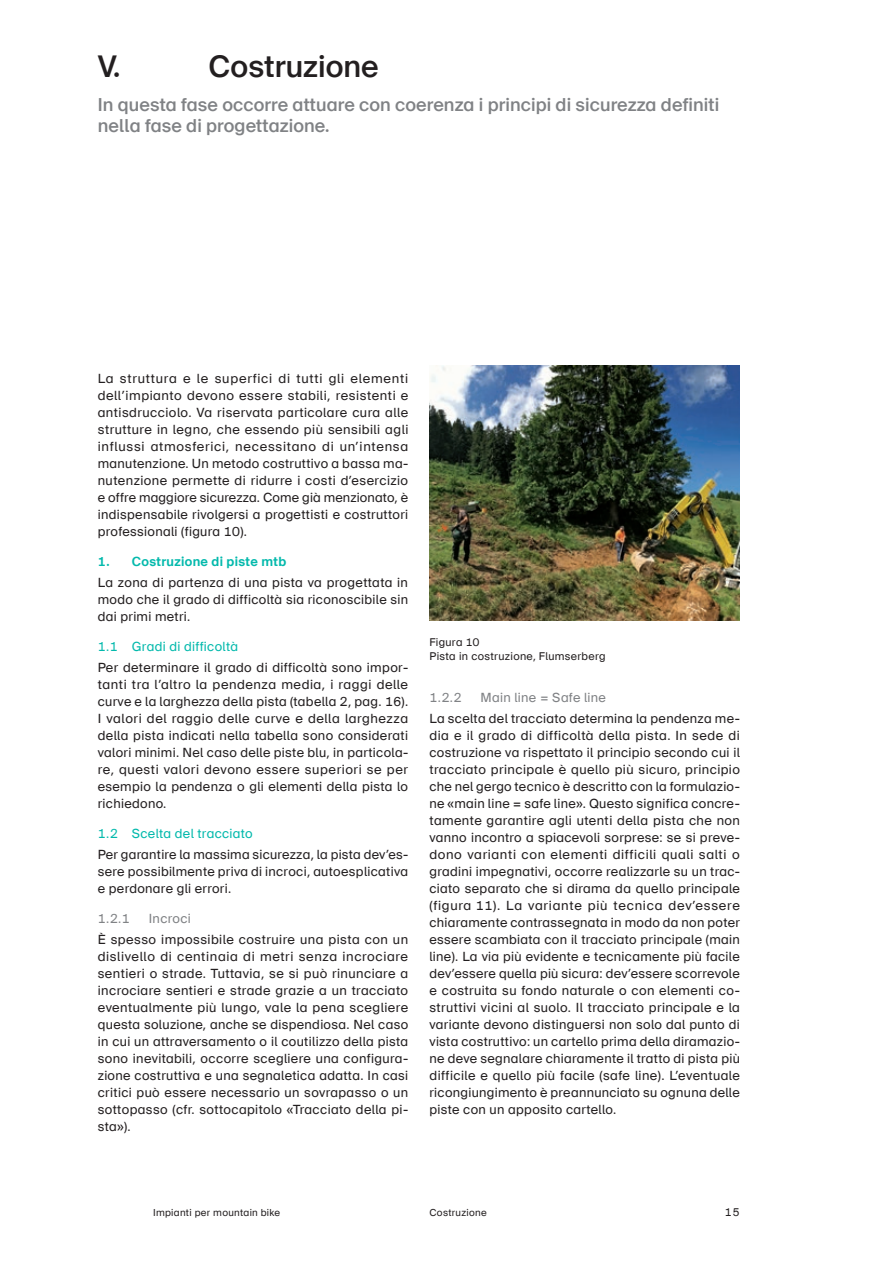
<style>
.page{position:relative;width:893px;height:1263px;background:#fff}
.page>*{position:absolute;margin:0;border:0;box-sizing:border-box;transform-origin:0 0}
.t1{font:500 30px "BFU Suisse";color:#231f20}
.t2{font:500 18px/21.3px "BFU Suisse";letter-spacing:.005em;color:#808285}
.t3{font:12.75px/17px "BFU Suisse";letter-spacing:.025em;color:#231f20}
.t4{font:12.75px "BFU Suisse";letter-spacing:.025em;color:#808285}
.t5{font:12.45px "BFU Suisse";color:#808285}
.t6{font:10.8px/14.1px "BFU Suisse";letter-spacing:.03em;color:#231f20}
.t7{font:9.75px "BFU Suisse";letter-spacing:.03em;color:#231f20}
.s1{font-size:12.45px}
.s2{font-weight:700;font-size:12.45px;color:#03b9ac}
.s3{font-weight:700;color:#03b9ac}
.s4{font-size:12.45px;color:#03b9ac}
.s5{color:#03b9ac}
.s6{font-size:12.75px}
.s7{font-size:10.65px}
</style>
<div class="page">
<img style="left:429px;top:366px;width:311px;height:255px">
<h1 class="t1" style="left:98px;top:49px;width:24px">V.</h1>
<h1 class="t1" style="left:208px;top:49px;width:172px">Costruzione</h1>
<h2 class="t2" style="left:98px;top:94px;width:623px">In questa fase occorre attuare con coerenza i principi di sicurezza definiti nella fase di progettazione.</h2>
<p class="t3" style="left:98px;top:370px;width:312px;text-align:justify">La struttura e le superfici di tutti gli elementi dell’impianto devono essere stabili, resistenti e antisdrucciolo. Va riservata particolare cura alle strutture in legno, che essendo più sensibili agli influssi atmosferici, necessitano di un’intensa manutenzione. Un metodo costruttivo a bassa ma&shy;nutenzione permette di ridurre i costi d’esercizio e offre maggiore sicurezza. Come già menzionato, è indispensabile rivolgersi a progettisti e costruttori professionali (figura <span class="s1">10</span>).</p>
<p class="t3" style="left:98px;top:550px;width:312px;line-height:21.3px"><span class="s2">1</span><span class="s3">. Costruzione di piste mtb<br></span>La zona di partenza di una pista va progettata in</p>
<p class="t3" style="left:98px;top:591px;width:312px">modo che il grado di difficoltà sia riconoscibile sin dai primi metri.</p>
<p class="t3" style="left:98px;top:636px;width:312px;line-height:21.3px"><span class="s4">1</span><span class="s5">.</span><span class="s4">1</span> <span class="s5">Gradi di difficoltà<br></span>Per determinare il grado di difficoltà sono impor-</p>
<p class="t3" style="left:98px;top:676px;width:312px;text-align:justify">tanti tra l’altro la pendenza media, i raggi delle curve e la larghezza della pista (tabella <span class="s1">2</span>, pag. <span class="s1">16</span>).<br>I valori del raggio delle curve e della larghezza della pista indicati nella tabella sono considerati valori minimi. Nel caso delle piste blu, in particola&shy;re, questi valori devono essere superiori se per esempio la pendenza o gli elementi della pista lo richiedono.</p>
<p class="t3" style="left:98px;top:823px;width:312px;line-height:21.3px"><span class="s4">1</span><span class="s5">.</span><span class="s4">2</span> <span class="s5">Scelta del tracciato<br></span>Per garantire la massima sicurezza, la pista dev’es-</p>
<p class="t3" style="left:98px;top:863px;width:312px">sere possibilmente priva di incroci, autoesplicativa e perdonare gli errori.</p>
<p class="t5" style="left:98px;top:911px;width:34px">1<span class="s6">.</span>2<span class="s6">.</span>1</p>
<p class="t4" style="left:149px;top:911px;width:43px">Incroci</p>
<p class="t3" style="left:98px;top:931px;width:312px;text-align:justify">È spesso impossibile costruire una pista con un dislivello di centinaia di metri senza incrociare sentieri o strade. Tuttavia, se si può rinunciare a incrociare sentieri e strade grazie a un tracciato eventualmente più lungo, vale la pena scegliere questa soluzione, anche se dispendiosa. Nel caso in cui un attraversamento o il coutilizzo della pista sono inevitabili, occorre scegliere una configura&shy;zione costruttiva e una segnaletica adatta. In casi critici può essere necessario un sovrapasso o un sottopasso (cfr. sottocapitolo «Tracciato della pi&shy;sta»).</p>
<p class="t6" style="left:429px;top:635px;width:178px">Figura <span class="s7">10<br></span>Pista in costruzione, Flumserberg</p>
<p class="t5" style="left:429px;top:690px;width:34px">1<span class="s6">.</span>2<span class="s6">.</span>2</p>
<p class="t4" style="left:480px;top:690px;width:127px">Main line = Safe line</p>
<p class="t3" style="left:429px;top:710px;width:312px;text-align:justify">La scelta del tracciato determina la pendenza me&shy;dia e il grado di difficoltà della pista. In sede di costruzione va rispettato il principio secondo cui il tracciato principale è quello più sicuro, principio che nel gergo tecnico è descritto con la formulazio&shy;ne «main line = safe line». Questo significa concre&shy;tamente garantire agli utenti della pista che non vanno incontro a spiacevoli sorprese: se si preve&shy;dono varianti con elementi difficili quali salti o gradini impegnativi, occorre realizzarle su un trac&shy;ciato separato che si dirama da quello principale (figura <span class="s1">11</span>). La variante più tecnica dev’essere chiaramente contrassegnata in modo da non poter essere scambiata con il tracciato principale (main line). La via più evidente e tecnicamente più facile dev’essere quella più sicura: dev’essere scorrevole e costruita su fondo naturale o con elementi co&shy;struttivi vicini al suolo. Il tracciato principale e la variante devono distinguersi non solo dal punto di vista costruttivo: un cartello prima della diramazio&shy;ne deve segnalare chiaramente il tratto di pista più difficile e quello più facile (safe line). L’eventuale ricongiungimento è preannunciato su ognuna delle piste con un apposito cartello.</p>
<p class="t7" style="left:153px;top:1207px;width:129px">Impianti per mountain bike</p>
<p class="t7" style="left:429px;top:1207px;width:59px">Costruzione</p>
<p class="t6" style="left:725px;top:1205px;width:16px">15</p>
</div>
